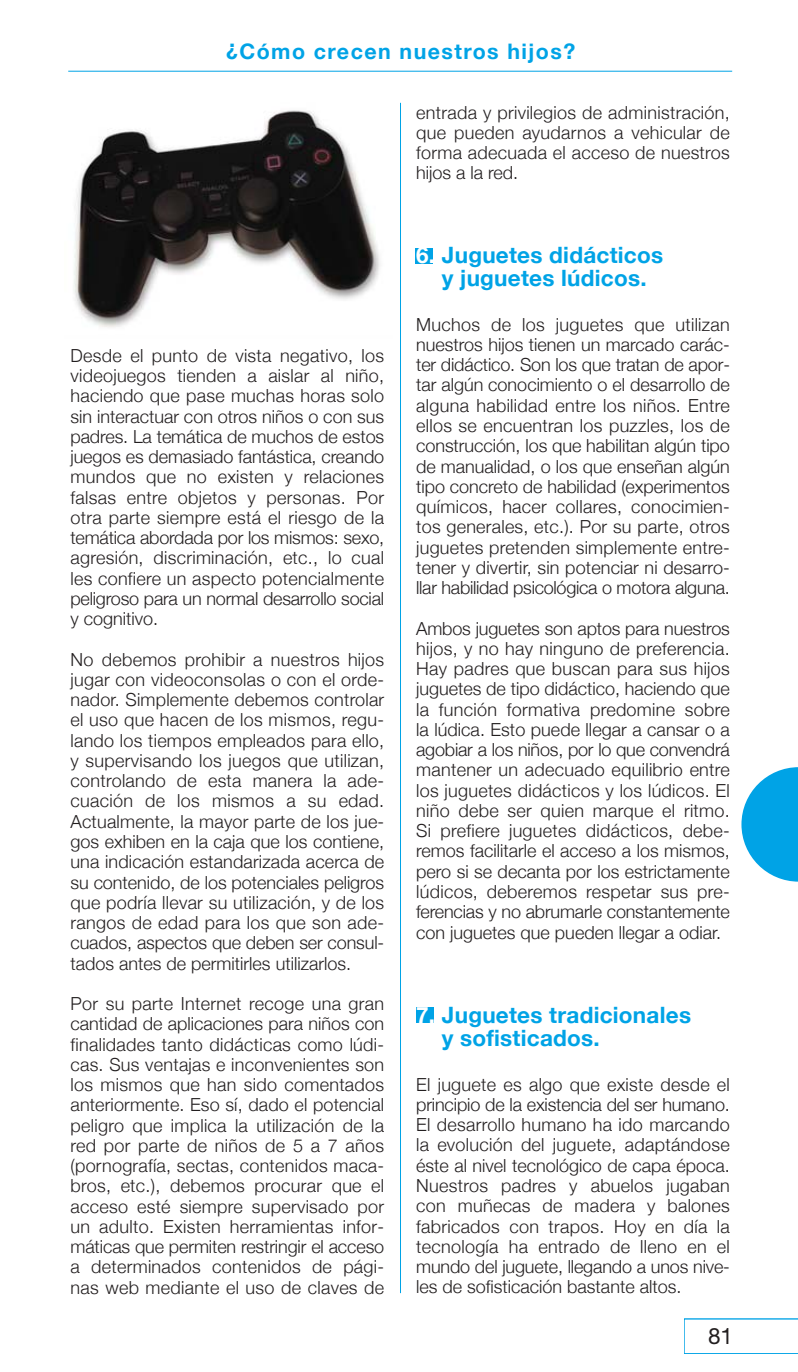
<style>
.page{position:relative;width:798px;height:1372px;background:#fff}
.page>*{position:absolute;margin:0;border:0;box-sizing:border-box;transform-origin:0 0}
.t1{font:700 22.5px/22.3px "Helvetica Neue";letter-spacing:.01em;color:#00a3e6;text-align:center}
.t2{font:22.5px "Helvetica Neue";color:#231f20}
.t3{font:700 21.38px "Helvetica Neue";letter-spacing:.065em;color:#00a3e6}
.t4{font:300 18px/20.2px "Helvetica Neue";color:#231f20;text-align:justify}
.s1{color:#fff}
</style>
<div class="page">
<div style="left:415px;top:1007px;width:18px;height:15px;background:#00a3e6"></div>
<div style="left:415px;top:248px;width:18px;height:15px;background:#00a3e6"></div>
<img style="left:74px;top:110px;width:306px;height:218px">
<hr style="left:68px;top:71px;width:663px;height:1px;background:#00a3e6">
<svg style="left:684px;top:1318px;width:113px;height:35px"></svg>
<hr style="left:400px;top:103px;width:1px;height:1189px;background:#00a3e6">
<svg style="left:741px;top:767px;width:56px;height:114px"></svg>
<p class="t3" style="left:226px;top:38px;width:350px">¿Cómo crecen nuestros hijos?</p>
<p class="t4" style="left:70px;top:345px;width:315px">Desde el punto de vista negativo, los videojuegos tienden a aislar al niño, haciendo que pase muchas horas solo sin interactuar con otros niños o con sus padres. La temática de muchos de estos juegos es demasiado fantástica, creando mundos que no existen y relaciones falsas entre objetos y personas. Por otra parte siempre está el riesgo de la temática abordada por los mismos: sexo, agresión, discriminación, etc., lo cual les confiere un aspecto potencialmente peligroso para un normal desarrollo social y cognitivo.</p>
<p class="t4" style="left:70px;top:648px;width:315px">No debemos prohibir a nuestros hijos jugar con videoconsolas o con el orde&shy;nador. Simplemente debemos controlar el uso que hacen de los mismos, regu&shy;lando los tiempos empleados para ello, y supervisando los juegos que utilizan, controlando de esta manera la ade&shy;cuación de los mismos a su edad.<br>Actualmente, la mayor parte de los jue&shy;gos exhiben en la caja que los contiene, una indicación estandarizada acerca de su contenido, de los potenciales peligros que podría llevar su utilización, y de los rangos de edad para los que son ade&shy;cuados, aspectos que deben ser consul&shy;tados antes de permitirles utilizarlos.</p>
<p class="t4" style="left:70px;top:993px;width:315px">Por su parte Internet recoge una gran cantidad de aplicaciones para niños con finalidades tanto didácticas como lúdi&shy;cas. Sus ventajas e inconvenientes son los mismos que han sido comentados anteriormente. Eso sí, dado el potencial peligro que implica la utilización de la red por parte de niños de 5 a 7 años (pornografía, sectas, contenidos maca&shy;bros, etc.), debemos procurar que el acceso esté siempre supervisado por un adulto. Existen herramientas infor&shy;máticas que permiten restringir el acceso a determinados contenidos de pági&shy;nas web mediante el uso de claves de</p>
<p class="t4" style="left:416px;top:102px;width:315px">entrada y privilegios de administración, que pueden ayudarnos a vehicular de forma adecuada el acceso de nuestros hijos a la red.</p>
<p class="t1" style="left:416px;top:244px;width:248px"><span class="s1">6.</span> Juguetes didácticos y juguetes lúdicos.</p>
<p class="t4" style="left:416px;top:314px;width:315px">Muchos de los juguetes que utilizan nuestros hijos tienen un marcado carác&shy;ter didáctico. Son los que tratan de apor&shy;tar algún conocimiento o el desarrollo de alguna habilidad entre los niños. Entre ellos se encuentran los puzzles, los de construcción, los que habilitan algún tipo de manualidad, o los que enseñan algún tipo concreto de habilidad (experimentos químicos, hacer collares, conocimien&shy;tos generales, etc.). Por su parte, otros juguetes pretenden simplemente entre&shy;tener y divertir, sin potenciar ni desarro&shy;llar habilidad psicológica o motora alguna.</p>
<p class="t4" style="left:416px;top:617px;width:315px">Ambos juguetes son aptos para nuestros hijos, y no hay ninguno de preferencia.<br>Hay padres que buscan para sus hijos juguetes de tipo didáctico, haciendo que la función formativa predomine sobre la lúdica. Esto puede llegar a cansar o a agobiar a los niños, por lo que convendrá mantener un adecuado equilibrio entre los juguetes didácticos y los lúdicos. El niño debe ser quien marque el ritmo.<br>Si prefiere juguetes didácticos, debe&shy;remos facilitarle el acceso a los mismos, pero si se decanta por los estrictamente lúdicos, deberemos respetar sus pre&shy;ferencias y no abrumarle constantemente con juguetes que pueden llegar a odiar.</p>
<p class="t1" style="left:441px;top:1003px;width:251px;text-align:left;text-indent:-26px"><span class="s1">7.</span> Juguetes tradicionales y sofisticados.</p>
<p class="t4" style="left:416px;top:1073px;width:315px">El juguete es algo que existe desde el principio de la existencia del ser humano.<br>El desarrollo humano ha ido marcando la evolución del juguete, adaptándose éste al nivel tecnológico de capa época.<br>Nuestros padres y abuelos jugaban con muñecas de madera y balones fabricados con trapos. Hoy en día la tecnología ha entrado de lleno en el mundo del juguete, llegando a unos nive&shy;les de sofisticación bastante altos.</p>
<p class="t2" style="left:707px;top:1327px;width:27px">81</p>
</div>
